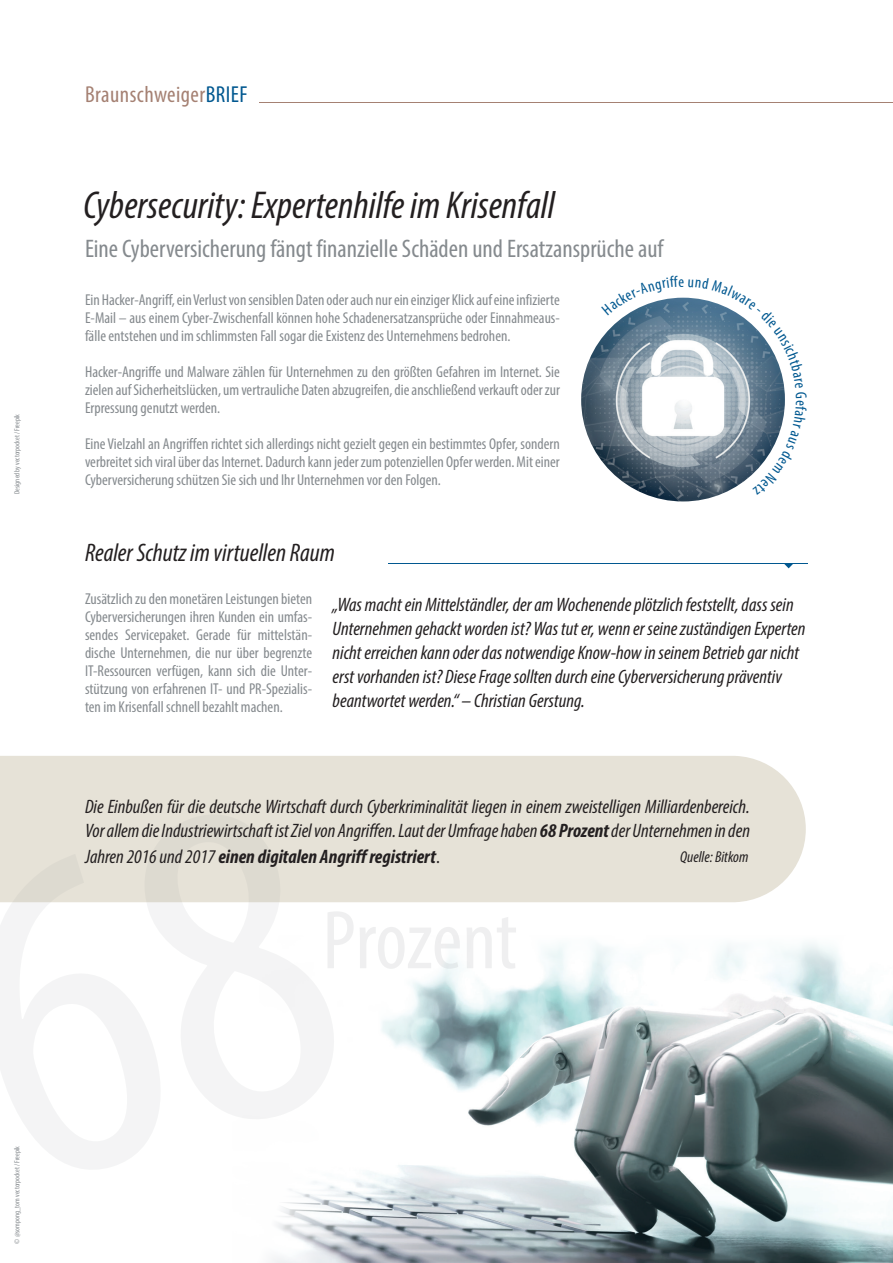
<style>
.page{position:relative;width:893px;height:1263px;background:#fff}
.page>*{position:absolute;margin:0;border:0;box-sizing:border-box;transform-origin:0 0}
.t1{font:italic condensed 39px "Myriad Pro";color:#231f20}
.t2{font:condensed 25.5px "Myriad Pro";color:#858a8e}
.t3{font:italic condensed 25.5px "Myriad Pro";color:#231f20}
.t4{font:condensed 23.25px "Myriad Pro";letter-spacing:.02em;color:#a58173}
.t5{font:italic condensed 19.5px/24px "Myriad Pro";color:#231f20}
.t6{font:condensed 15.75px/18px "Myriad Pro";color:#858a8e;text-align:justify}
.t7{font:italic condensed 15.75px "Myriad Pro";color:#231f20}
.t8{font:condensed 7.5px "Myriad Pro";color:#858a8e}
.s1{color:#015890}
.s2{font-weight:700}
.s3{font-style:normal}
</style>
<div class="page">
<hr style="left:259px;top:102px;width:634px;height:1px;background:#a58173">
<img style="left:272px;top:993px;width:621px;height:270px">
<hr style="left:389px;top:563px;width:419px;height:1px;background:#015890">
<svg style="left:784px;top:564px;width:9px;height:4px"></svg>
<img style="left:581px;top:298px;width:204px;height:203px;border-radius:102px">
<div style="left:0;top:756px;width:806px;height:146px;background:#e6e2d7"></div>
<svg style="left:601px;top:297px;width:184px;height:197px"></svg>
<svg style="left:0;top:796px;width:354px;height:393px"></svg>
<p class="t8" style="left:12px;top:494px;width:81px;rotate:-90deg">Designed by vectorpocket / Freepik</p>
<h3 class="t4" style="left:85px;top:81px;width:164px">Braunschweiger<span class="s1">BRIEF</span></h3>
<h1 class="t1" style="left:84px;top:182px;width:473px">Cybersecurity: Expertenhilfe im Krisenfall</h1>
<h2 class="t2" style="left:85px;top:234px;width:580px">Eine Cyberversicherung fängt finanzielle Schäden und Ersatzansprüche auf</h2>
<p class="t6" style="left:85px;top:291px;width:476px">Ein Hacker-Angriff, ein Verlust von sensiblen Daten oder auch nur ein einziger Klick auf eine infizierte E-Mail – aus einem Cyber-Zwischenfall können hohe Schadenersatzansprüche oder Einnahmeaus&shy;fälle entstehen und im schlimmsten Fall sogar die Existenz des Unternehmens bedrohen.</p>
<p class="t6" style="left:85px;top:363px;width:476px">Hacker-Angriffe und Malware zählen für Unternehmen zu den größten Gefahren im Internet. Sie zielen auf Sicherheitslücken, um vertrauliche Daten abzugreifen, die anschließend verkauft oder zur Erpressung genutzt werden.</p>
<p class="t6" style="left:85px;top:435px;width:476px">Eine Vielzahl an Angriffen richtet sich allerdings nicht gezielt gegen ein bestimmtes Opfer, sondern verbreitet sich viral über das Internet. Dadurch kann jeder zum potenziellen Opfer werden. Mit einer Cyberversicherung schützen Sie sich und Ihr Unternehmen vor den Folgen.</p>
<h2 class="t3" style="left:85px;top:537px;width:251px">Realer Schutz im virtuellen Raum</h2>
<p class="t5" style="left:333px;top:592px;width:475px">„Was macht ein Mittelständler, der am Wochenende plötzlich feststellt, dass sein Unternehmen gehackt worden ist? Was tut er, wenn er seine zuständigen Experten nicht erreichen kann oder das notwendige Know-how in seinem Betrieb gar nicht erst vorhanden ist? Diese Frage sollten durch eine Cyberversicherung präventiv beantwortet werden.“ – Christian Gerstung.</p>
<p class="t6" style="left:85px;top:589px;width:229px">Zusätzlich zu den monetären Leistungen bieten Cyberversicherungen ihren Kunden ein umfas&shy;sendes Servicepaket. Gerade für mittelstän&shy;dische Unternehmen, die nur über begrenzte IT-Ressourcen verfügen, kann sich die Unter&shy;stützung von erfahrenen IT- und PR-Spezialis&shy;ten im Krisenfall schnell bezahlt machen.</p>
<p class="t5" style="left:85px;top:794px;width:666px;line-height:24.8px;text-align:justify">Die Einbußen für die deutsche Wirtschaft durch Cyberkriminalität liegen in einem zweistelligen Milliardenbereich.<br>Vor allem die Industriewirtschaft ist Ziel von Angriffen. Laut der Umfrage haben <span class="s2">68 Prozent</span> der Unternehmen in den Jahren 2016 und 2017 <span class="s2">einen digitalen Angriff registriert</span><span class="s3">.</span></p>
<p class="t7" style="left:680px;top:848px;width:70px">Quelle: Bitkom</p>
<p class="t8" style="left:12px;top:1243px;width:99px;rotate:-90deg">© @sompong_tom vectorpocket / Freepik</p>
</div>
